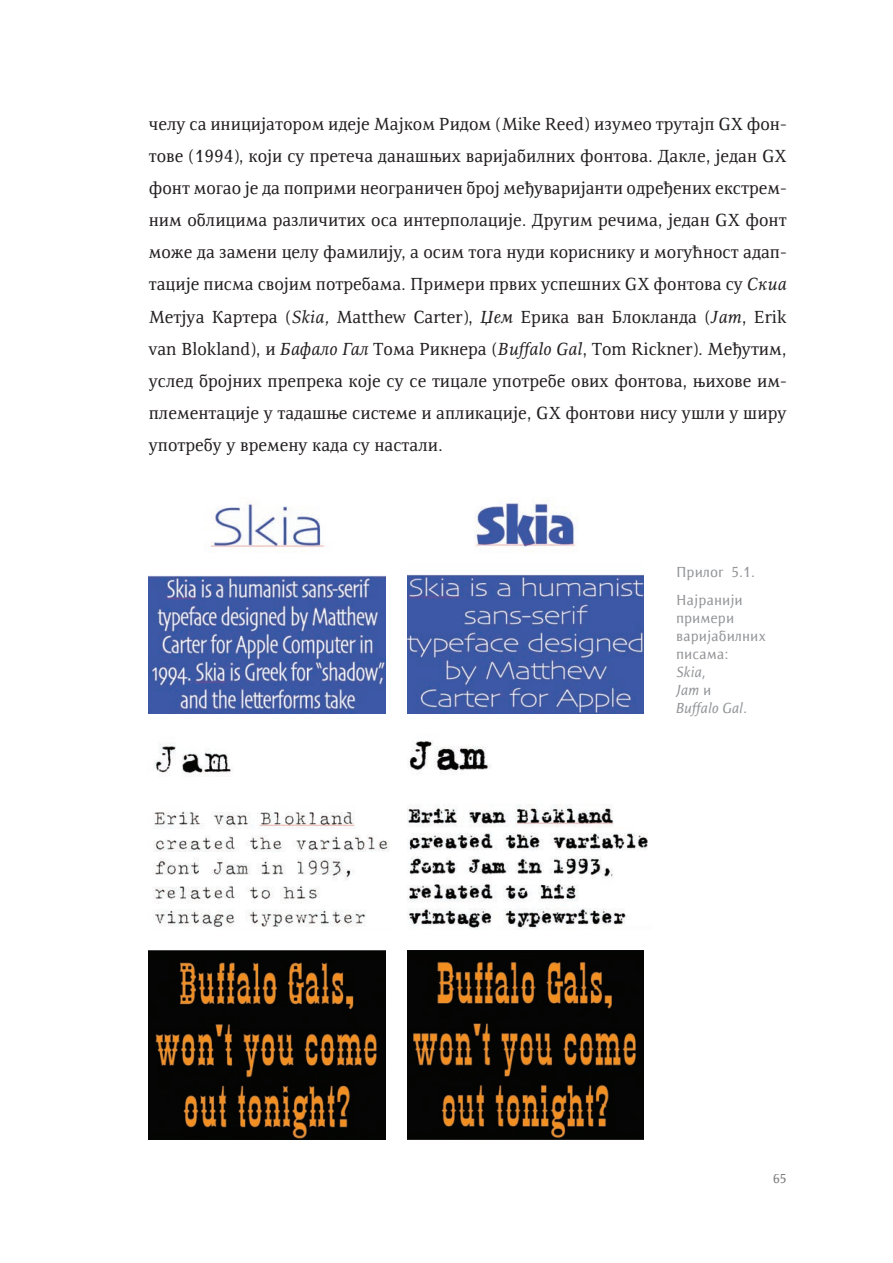
<style>
.page{position:relative;width:893px;height:1263px;background:#fff}
.page>*{position:absolute;margin:0;border:0;box-sizing:border-box;transform-origin:0 0}
.t1{font:18px/32.1px "Resavska BG";color:#231f20;text-align:justify}
.Потписи{font:15px/18px "Resavska BG Sans";color:#939598}
.Потписи-2{font:italic 15px "Resavska BG Sans";color:#939598}
.t2{font:13.5px "Resavska BG Sans";color:#231f20}
.s1{font-style:italic}
.s2{font-style:normal}
</style>
<div class="page">
<img style="left:149px;top:501px;width:236px;height:212px">
<img style="left:407px;top:498px;width:237px;height:215px">
<img style="left:153px;top:745px;width:237px;height:182px">
<img style="left:407px;top:740px;width:241px;height:190px">
<img style="left:149px;top:950px;width:236px;height:190px">
<img style="left:407px;top:950px;width:237px;height:190px">
<p class="t1" style="left:149px;top:108px;width:639px">челу са иницијатором идеје Мајком Ридом (Mike Reed) изумео трутајп GX фон&shy;тове (1994), који су претеча данашњих варијабилних фонтова. Дакле, један GX фонт могао је да поприми неограничен број међуваријанти одређених екстрем&shy;ним облицима различитих оса интерполације. Другим речима, један GX фонт може да замени целу фамилију, а осим тога нуди кориснику и могућност адап&shy;тације писма својим потребама. Примери првих успешних GX фонтова су <span class="s1">Скиа </span>Метјуа Картера (<span class="s1">Skia,</span> Matthew Carter), <span class="s1">Џем</span> Ерика ван Блокланда (<span class="s1">Jam</span>, Erik van Blokland), и <span class="s1">Бафало Гал</span> Тома Рикнера (<span class="s1">Buffalo Gal</span>, Tom Rickner). Међутим, услед бројних препрека које су се тицале употребе ових фонтова, њихове им&shy;плементације у тадашње системе и апликације, GX фонтови нису ушли у ширу употребу у времену када су настали.</p>
<p class="Потписи" style="left:676px;top:563px;width:81px">Прилог 5.1.</p>
<p class="Потписи" style="left:676px;top:591px;width:68px">Најранији примери</p>
<p class="Потписи" style="left:676px;top:627px;width:91px">варијабилних писама:</p>
<p class="Потписи-2" style="left:676px;top:664px;width:31px">Skia<span class="s2">,</span></p>
<p class="Потписи-2" style="left:676px;top:682px;width:37px">Jam <span class="s2">и</span></p>
<p class="Потписи-2" style="left:676px;top:700px;width:72px">Buffalo Gal.</p>
<p class="t2" style="left:772px;top:1171px;width:16px">65</p>
</div>
